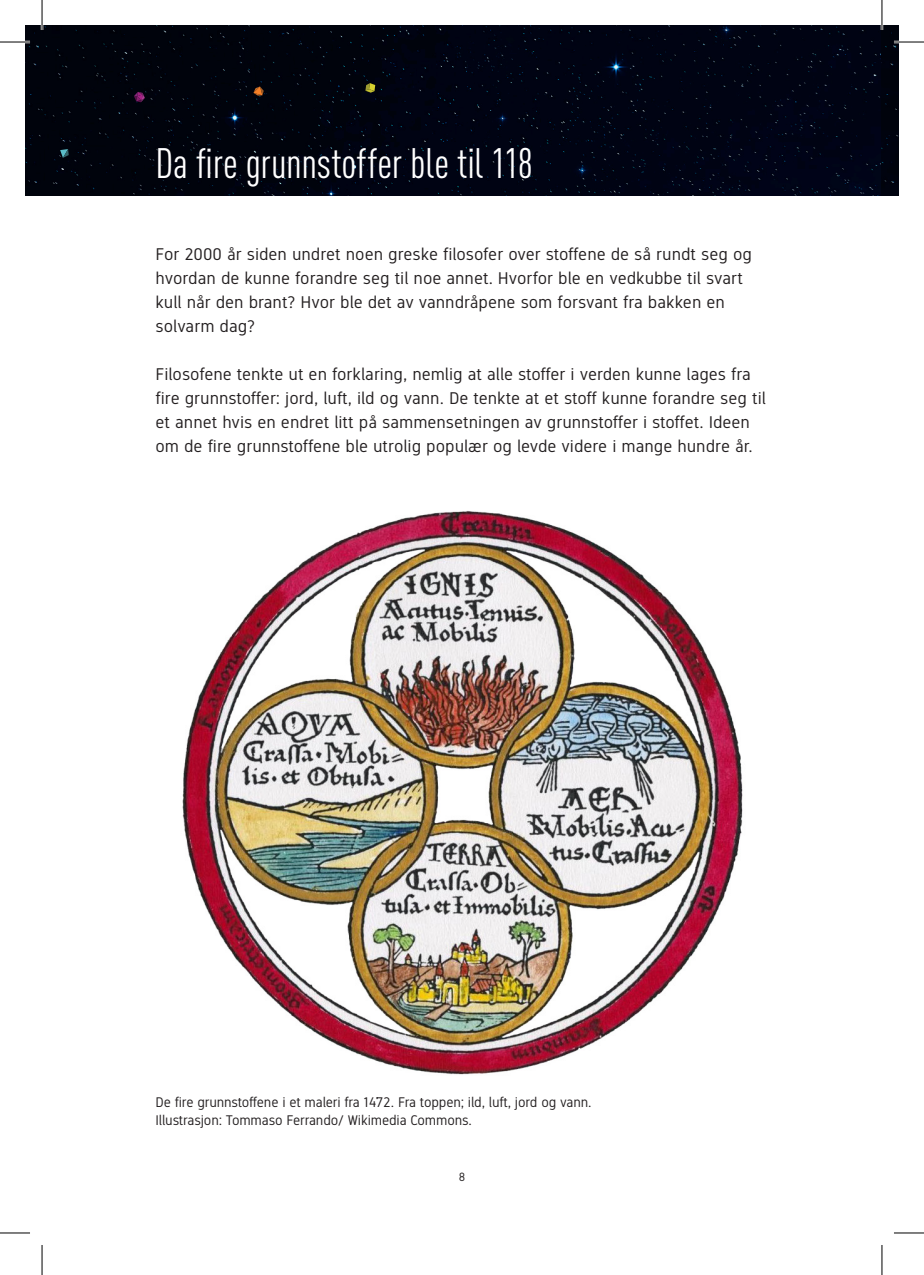
<style>
.page{position:relative;width:924px;height:1275px;background:#fff}
.page>*{position:absolute;margin:0;border:0;box-sizing:border-box;transform-origin:0 0}
.t1{font:42px "DIN Cond";color:#fff}
.t2{font:17px/24px "NTNU DIN Regular";color:#231f20}
.t3{font:14px/18px "NTNU DIN Regular";letter-spacing:-.01em;color:#231f20}
.t4{font:12px "NTNU DIN Regular";color:#231f20}
</style>
<div class="page">
<div style="left:25px;top:25px;width:873px;height:170px;background:#000313"></div>
<img style="left:182px;top:511px;width:561px;height:564px">
<svg style="left:60px;top:149px;width:9px;height:9px"></svg>
<svg style="left:134px;top:92px;width:11px;height:10px"></svg>
<svg style="left:253px;top:86px;width:10px;height:10px"></svg>
<svg style="left:365px;top:83px;width:10px;height:10px"></svg>
<hr style="left:0;top:41px;width:30px;height:2px;background:#fff">
<hr style="left:893px;top:41px;width:30px;height:2px;background:#fff">
<hr style="left:41px;top:0;width:2px;height:30px;background:#fff">
<hr style="left:880px;top:0;width:2px;height:30px;background:#fff">
<hr style="left:0;top:42px;width:30px;height:1px;background:#000">
<hr style="left:893px;top:42px;width:30px;height:1px;background:#000">
<hr style="left:0;top:1232px;width:30px;height:1px;background:#000">
<hr style="left:893px;top:1232px;width:30px;height:1px;background:#000">
<hr style="left:42px;top:0;width:1px;height:30px;background:#000">
<hr style="left:42px;top:1245px;width:1px;height:30px;background:#000">
<hr style="left:881px;top:0;width:1px;height:30px;background:#000">
<hr style="left:881px;top:1245px;width:1px;height:30px;background:#000">
<h1 class="t1" style="left:155px;top:137px;width:379px">Da fire grunnstoffer ble til 118</h1>
<p class="t2" style="left:155px;top:242px;width:597px">For 2000 år siden undret noen greske filosofer over stoffene de så rundt seg og hvordan de kunne forandre seg til noe annet. Hvorfor ble en vedkubbe til svart kull når den brant? Hvor ble det av vanndråpene som forsvant fra bakken en solvarm dag?</p>
<p class="t2" style="left:155px;top:362px;width:611px">Filosofene tenkte ut en forklaring, nemlig at alle stoffer i verden kunne lages fra fire grunnstoffer: jord, luft, ild og vann. De tenkte at et stoff kunne forandre seg til et annet hvis en endret litt på sammensetningen av grunnstoffer i stoffet. Ideen om de fire grunnstoffene ble utrolig populær og levde videre i mange hundre år.</p>
<p class="t3" style="left:155px;top:1092px;width:437px">De fire grunnstoffene i et maleri fra 1472. Fra toppen; ild, luft, jord og vann.<br>Illustrasjon: Tommaso Ferrando/ Wikimedia Commons.</p>
<p class="t4" style="left:458px;top:1170px;width:8px">8</p>
</div>
